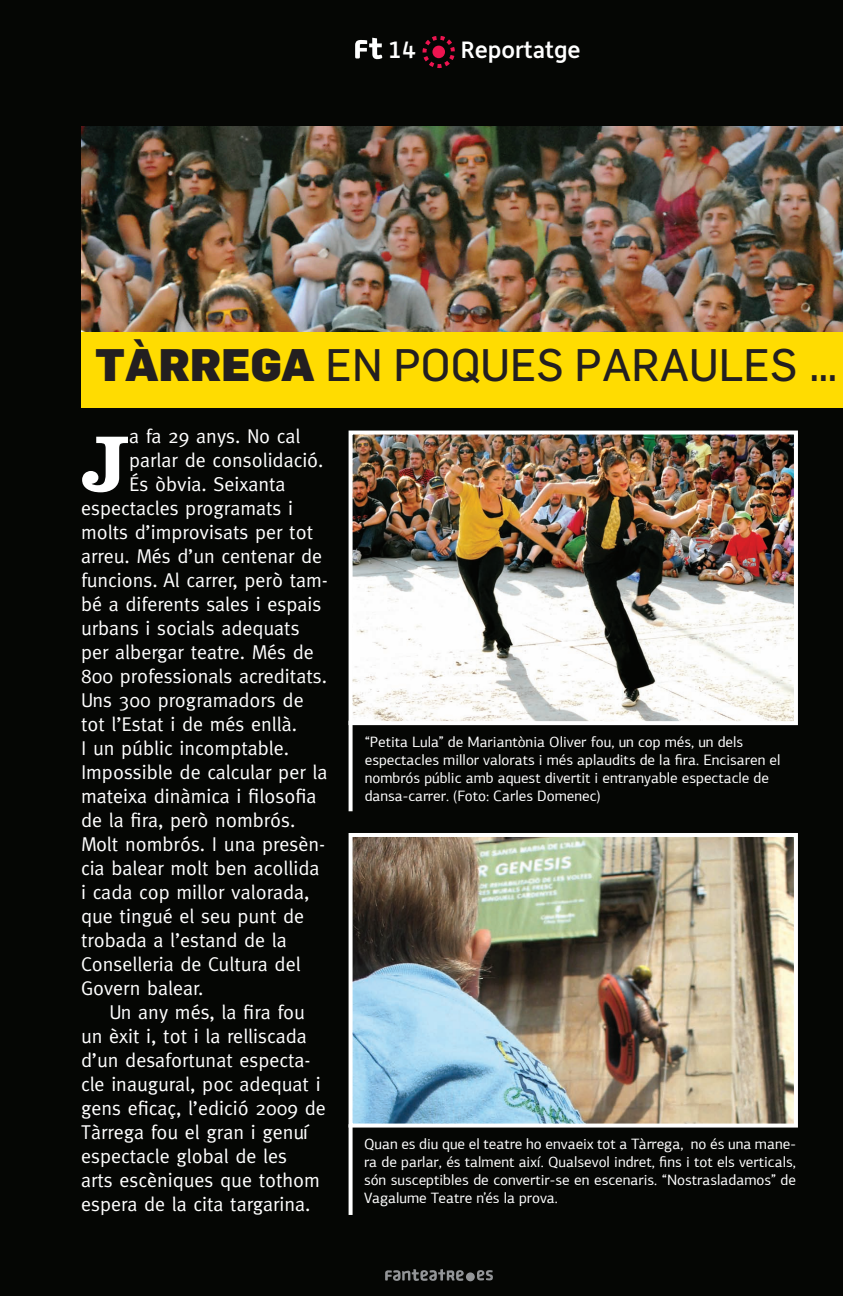
<style>
.page{position:relative;width:843px;height:1296px;background:#fff}
.page>*{position:absolute;margin:0;border:0;box-sizing:border-box;transform-origin:0 0}
.t1{font:700 78.6px "Clarendon";color:#fff}
.t2{font:44.8px "Flama";color:#231f20}
.t3{font:500 24px "Depot";color:#fff}
.t4{font:20px "Meta Normal";color:#fff}
.t5{font:15px/18px "PF Agora Sans Pro";color:#fff}
.s1{font-weight:900}
</style>
<div class="page">
<div style="left:0;top:0;width:842px;height:1296px;background:#050604"></div>
<div style="left:466px;top:1272px;width:8px;height:9px;background:#939598;border-radius:50%"></div>
<svg style="left:477px;top:1270px;width:16px;height:10px"></svg>
<svg style="left:385px;top:1269px;width:79px;height:12px"></svg>
<svg style="left:355px;top:38px;width:27px;height:21px"></svg>
<svg style="left:422px;top:36px;width:33px;height:32px"></svg>
<img style="left:81px;top:126px;width:761px;height:206px">
<div style="left:81px;top:332px;width:761px;height:75px;background:#ffdc01"></div>
<img style="left:353px;top:436px;width:439px;height:284px">
<div style="left:348px;top:431px;width:449px;height:294px;border:4px solid #fff"></div>
<img style="left:353px;top:838px;width:439px;height:284px">
<div style="left:348px;top:833px;width:449px;height:294px;border:4px solid #fff"></div>
<svg style="left:348px;top:1124px;width:4px;height:91px"></svg>
<svg style="left:348px;top:721px;width:4px;height:90px"></svg>
<p class="t3" style="left:389px;top:35px;width:29px">14</p>
<p class="t3" style="left:460px;top:35px;width:121px">Reportatge</p>
<h2 class="t2" style="left:95px;top:338px;width:744px"><span class="s1">TÀRREGA</span> EN POQUES PARAULES …</h2>
<h1 class="t1" style="left:81px;top:417px;width:49px">J</h1>
<p class="t4" style="left:129px;top:425px;width:173px">a fa 29 anys. No cal</p>
<p class="t4" style="left:129px;top:449px;width:196px">parlar de consolidació.</p>
<p class="t4" style="left:129px;top:473px;width:158px">És òbvia. Seixanta</p>
<p class="t4" style="left:81px;top:497px;width:213px">espectacles programats i</p>
<p class="t4" style="left:81px;top:521px;width:233px">molts d’improvisats per tot</p>
<p class="t4" style="left:81px;top:545px;width:243px">arreu. Més d’un centenar de</p>
<p class="t4" style="left:81px;top:569px;width:248px">funcions. Al carrer, però tam-</p>
<p class="t4" style="left:81px;top:593px;width:242px">bé a diferents sales i espais</p>
<p class="t4" style="left:81px;top:617px;width:220px">urbans i socials adequats</p>
<p class="t4" style="left:81px;top:641px;width:234px">per albergar teatre. Més de</p>
<p class="t4" style="left:81px;top:665px;width:247px">800 professionals acreditats.</p>
<p class="t4" style="left:81px;top:689px;width:224px">Uns 300 programadors de</p>
<p class="t4" style="left:81px;top:713px;width:217px">tot l’Estat i de més enllà.</p>
<p class="t4" style="left:81px;top:737px;width:210px">I un públic incomptable.</p>
<p class="t4" style="left:81px;top:761px;width:248px">Impossible de calcular per la</p>
<p class="t4" style="left:81px;top:785px;width:237px">mateixa dinàmica i filosofia</p>
<p class="t4" style="left:81px;top:809px;width:216px">de la fira, però nombrós.</p>
<p class="t4" style="left:81px;top:833px;width:245px">Molt nombrós. I una presèn-</p>
<p class="t4" style="left:81px;top:857px;width:240px">cia balear molt ben acollida</p>
<p class="t4" style="left:81px;top:881px;width:230px">i cada cop millor valorada,</p>
<p class="t4" style="left:81px;top:905px;width:224px">que tingué el seu punt de</p>
<p class="t4" style="left:81px;top:929px;width:207px">trobada a l’estand de la</p>
<p class="t4" style="left:81px;top:953px;width:221px">Conselleria de Cultura del</p>
<p class="t4" style="left:81px;top:977px;width:124px">Govern balear.</p>
<p class="t4" style="left:109px;top:1001px;width:197px">Un any més, la fira fou</p>
<p class="t4" style="left:81px;top:1025px;width:227px">un èxit i, tot i la relliscada</p>
<p class="t4" style="left:81px;top:1049px;width:231px">d’un desafortunat especta-</p>
<p class="t4" style="left:81px;top:1073px;width:241px">cle inaugural, poc adequat i</p>
<p class="t4" style="left:81px;top:1097px;width:246px">gens eficaç, l’edició 2009 de</p>
<p class="t4" style="left:81px;top:1121px;width:230px">Tàrrega fou el gran i genuí</p>
<p class="t4" style="left:81px;top:1145px;width:207px">espectacle global de les</p>
<p class="t4" style="left:81px;top:1169px;width:240px">arts escèniques que tothom</p>
<p class="t4" style="left:81px;top:1193px;width:231px">espera de la cita targarina.</p>
<p class="t5" style="left:364px;top:732px;width:417px">“Petita Lula” de Mariantònia Oliver fou, un cop més, un dels espectacles millor valorats i més aplaudits de la fira. Encisaren el nombrós públic amb aquest divertit i entranyable espectacle de dansa-carrer. (Foto: Carles Domenec)</p>
<p class="t5" style="left:364px;top:1135px;width:433px;text-align:justify">Quan es diu que el teatre ho envaeix tot a Tàrrega, no és una mane&shy;ra de parlar, és talment així. Qualsevol indret, fins i tot els verticals, són susceptibles de convertir-se en escenaris. “Nostrasladamos” de Vagalume Teatre n’és la prova.</p>
</div>
